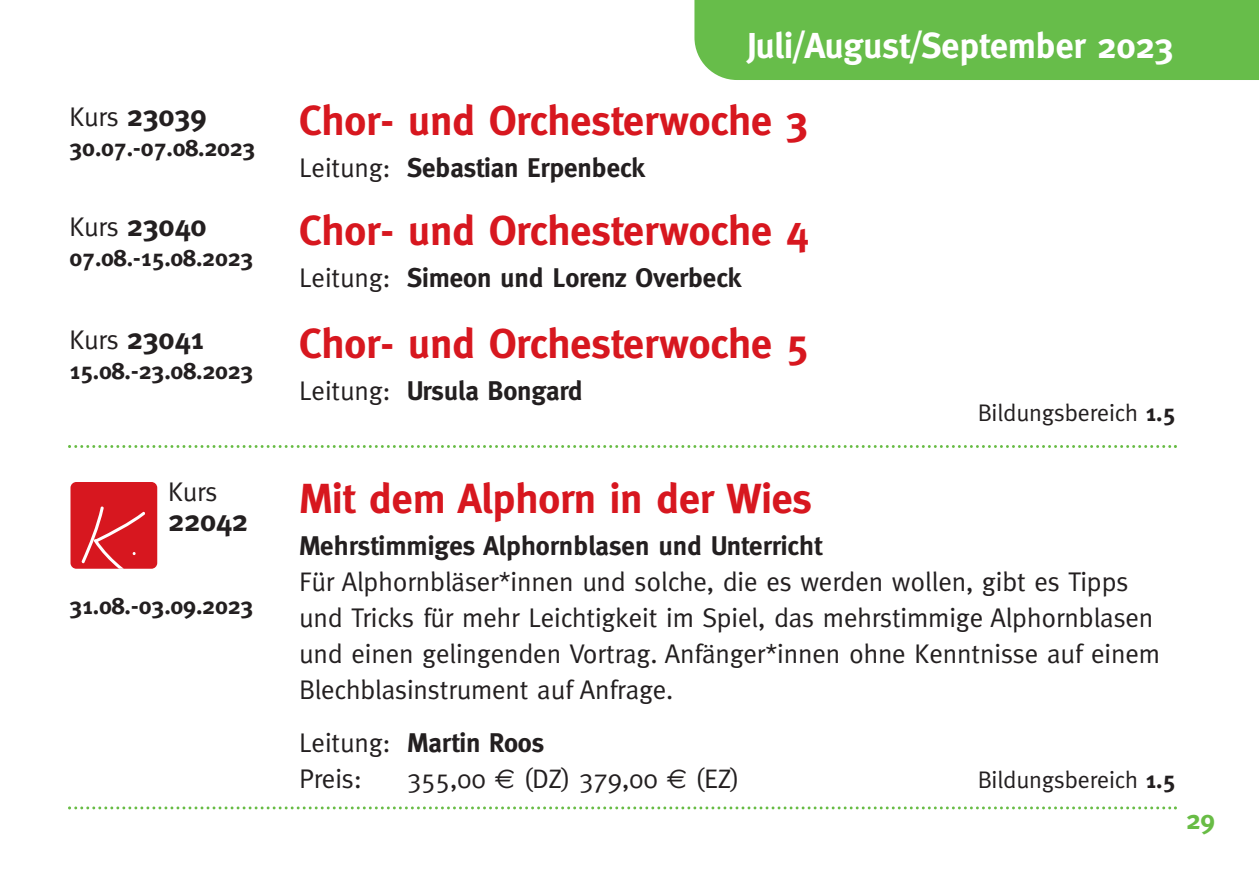
<style>
.page{position:relative;width:1259px;height:893px;background:#fff}
.page>*{position:absolute;margin:0;border:0;box-sizing:border-box;transform-origin:0 0}
.t1{font:700 42px "Meta";letter-spacing:-.005em;color:#d7171f}
.t2{font:700 36px "Meta";letter-spacing:-.005em;color:#fff}
.t3{font:700 30px "Meta";letter-spacing:-.005em;color:#231f20}
.t4{font:27px/36px "Meta";letter-spacing:-.005em;color:#231f20}
.t5{font:700 27px "Meta";letter-spacing:-.005em;color:#231f20}
.t6{font:700 27px "Meta";color:#68bc45}
.t7{font:700 24px "Meta";letter-spacing:-.005em;color:#231f20}
.t8{font:24px "Meta";letter-spacing:-.005em;color:#231f20}
.s1{font-weight:400;font-size:27px}
.s2{font-weight:400}
.s3{font-weight:700}
.s4{font-family:"Koz Min Pr 6 N";font-weight:500}
.s5{font-family:"Euro Sans"}
</style>
<div class="page">
<div style="left:694px;top:0;width:565px;height:80px;background:#67bd4a"></div>
<svg style="left:68px;top:806px;width:1109px;height:3px"></svg>
<svg style="left:68px;top:445px;width:1109px;height:3px"></svg>
<div style="left:70px;top:482px;width:87px;height:87px;background:#d7171f;border-radius:6px"></div>
<svg style="left:81px;top:506px;width:65px;height:63px"></svg>
<p class="t3" style="left:70px;top:98px;width:138px"><span class="s1">Kurs</span> 23039</p>
<p class="t7" style="left:70px;top:133px;width:187px">30.07.-07.08.2023</p>
<p class="t3" style="left:70px;top:208px;width:138px"><span class="s1">Kurs</span> 23040</p>
<p class="t7" style="left:70px;top:243px;width:185px">07.08.-15.08.2023</p>
<p class="t3" style="left:70px;top:321px;width:136px"><span class="s1">Kurs</span> 23041</p>
<p class="t7" style="left:70px;top:356px;width:185px">15.08.-23.08.2023</p>
<p class="t4" style="left:168px;top:474px;width:51px">Kurs</p>
<p class="t3" style="left:168px;top:503px;width:81px">22042</p>
<p class="t7" style="left:70px;top:591px;width:185px">31.08.-03.09.2023</p>
<h2 class="t2" style="left:746px;top:25px;width:429px">Juli/August/September 2023</h2>
<h1 class="t1" style="left:299px;top:96px;width:510px">Chor- und Orchesterwoche 3</h1>
<p class="t5" style="left:299px;top:152px;width:347px"><span class="s2">Leitung:</span> Sebastian Erpenbeck</p>
<h1 class="t1" style="left:299px;top:206px;width:510px">Chor- und Orchesterwoche 4</h1>
<p class="t5" style="left:299px;top:262px;width:443px"><span class="s2">Leitung:</span> Simeon und Lorenz Overbeck</p>
<h1 class="t1" style="left:299px;top:319px;width:510px">Chor- und Orchesterwoche 5</h1>
<p class="t5" style="left:299px;top:375px;width:285px"><span class="s2">Leitung:</span> Ursula Bongard</p>
<p class="t8" style="left:978px;top:399px;width:199px">Bildungsbereich <span class="s3">1.5</span></p>
<h1 class="t1" style="left:299px;top:474px;width:514px">Mit dem Alphorn in der Wies</h1>
<p class="t4" style="left:299px;top:527px;width:862px"><span class="s3">Mehrstimmiges Alphornblasen und Unterricht<br></span>Fü<span class="s4">̈</span>r Alphornbläser*innen und solche, die es werden wollen, gibt es Tipps und Tricks fü<span class="s4">̈</span>r mehr Leichtigkeit im Spiel, das mehrstimmige Alphornblasen und einen gelingenden Vortrag. Anfänger*innen ohne Kenntnisse auf einem Blechblasinstrument auf Anfrage.</p>
<p class="t4" style="left:299px;top:724px;width:247px">Leitung: <span class="s3">Martin Roos<br></span>Preis:</p>
<p class="t4" style="left:407px;top:760px;width:334px">355,00 <span class="s5">€</span> (DZ) 379,00 <span class="s5">€</span> (EZ)</p>
<p class="t8" style="left:978px;top:765px;width:199px">Bildungsbereich <span class="s3">1.5</span></p>
<p class="t6" style="left:1186px;top:804px;width:30px">29</p>
</div>
